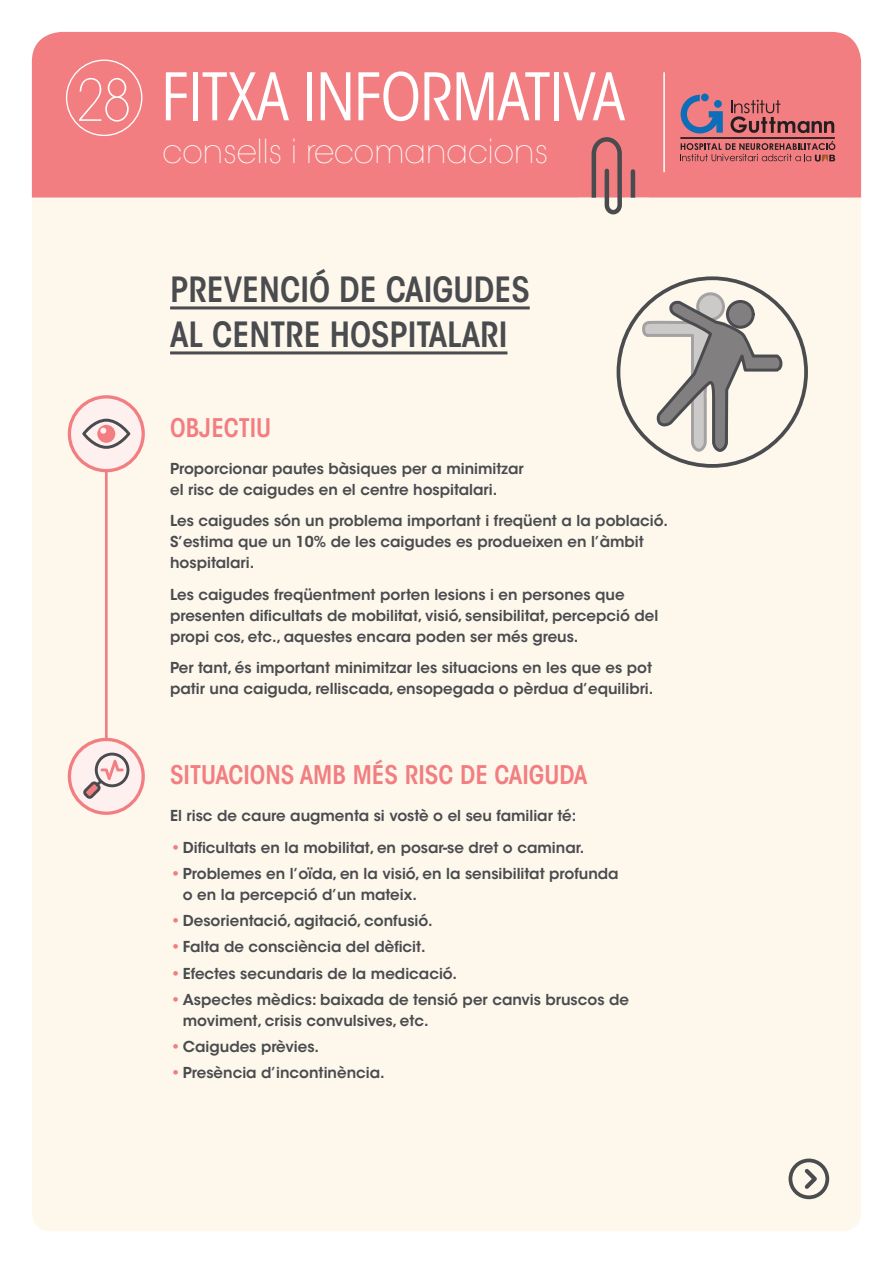
<style>
.page{position:relative;width:893px;height:1263px;background:#fff}
.page>*{position:absolute;margin:0;border:0;box-sizing:border-box;transform-origin:0 0}
.t1{font:condensed 64.8px "ITC Avant Garde Std";letter-spacing:-.01em;color:#fff}
.t2{font:600 condensed 34.5px/45px "ITC Avant Garde Std";color:#494b4e}
.t3{font:200 33px "ITC Avant Garde Std";letter-spacing:.005em;color:#fff;scale:.96 1}
.t4{font:600 condensed 25.5px "ITC Avant Garde Std";color:#f27e81}
.t5{font:600 15px/21px "ITC Avant Garde Std";color:#494b4e}
.s1{font-weight:200;font-size:57px}
.s2{font-weight:700;color:#f27e81}
</style>
<div class="page">
<div style="left:32px;top:32px;width:829px;height:166px;background:#f27e81"></div>
<div style="left:32px;top:198px;width:829px;height:1033px;background:#fef7ec"></div>
<div style="left:66px;top:60px;width:76px;height:76px;border:1px solid #fff;border-radius:50%"></div>
<svg style="left:578px;top:135px;width:71px;height:120px"></svg>
<hr style="left:663px;top:72px;width:2px;height:100px;background:#fff">
<div style="left:788px;top:1158px;width:41px;height:41px;border:4px solid #4a4c4f;border-radius:50%"></div>
<svg style="left:801px;top:1165px;width:20px;height:28px"></svg>
<svg style="left:681px;top:95px;width:42px;height:38px"></svg>
<div style="left:701px;top:94px;width:8px;height:7px;background:#0c6eb8;border-radius:50%"></div>
<svg style="left:681px;top:141px;width:154px;height:21px"></svg>
<svg style="left:730px;top:100px;width:104px;height:33px"></svg>
<hr style="left:680px;top:137px;width:155px;height:2px;background:#231f20">
<div style="left:617px;top:276px;width:191px;height:192px;border:4px solid #4a4c4f;border-radius:50%"></div>
<svg style="left:696px;top:292px;width:29px;height:29px"></svg>
<svg style="left:641px;top:300px;width:143px;height:153px"></svg>
<hr style="left:170px;top:306px;width:360px;height:3px;background:#494b4e">
<hr style="left:170px;top:351px;width:337px;height:3px;background:#494b4e">
<hr style="left:105px;top:457px;width:3px;height:293px;background:#f27e81">
<div style="left:69px;top:397px;width:74px;height:74px;background:#fef0ef;border-radius:50%"></div>
<div style="left:68px;top:395px;width:77px;height:77px;border:3px solid #f27e81;border-radius:50%"></div>
<svg style="left:82px;top:419px;width:48px;height:30px"></svg>
<svg style="left:69px;top:739px;width:74px;height:74px;fill:#fef0ef"></svg>
<div style="left:68px;top:738px;width:77px;height:77px;border:3px solid #f27e81;border-radius:50%"></div>
<svg style="left:83px;top:753px;width:46px;height:46px"></svg>
<h1 class="t1" style="left:77px;top:58px;width:549px"><span class="s1">28</span> FITXA INFORMATIVA</h1>
<h3 class="t3" style="left:163px;top:132px;width:403px">consells i recomanacions</h3>
<h2 class="t2" style="left:170px;top:267px;width:361px">PREVENCIÓ DE CAIGUDES<br>AL CENTRE HOSPITALARI</h2>
<h3 class="t4" style="left:170px;top:412px;width:54px">OBJECTIU</h3>
<p class="t5" style="left:170px;top:458px;width:355px">Proporcionar pautes bàsiques per a minimitzar el risc de caigudes en el centre hospitalari.</p>
<p class="t5" style="left:170px;top:510px;width:499px">Les caigudes són un problema important i freqüent a la població.<br>S’estima que un 10% de les caigudes es produeixen en l’àmbit hospitalari.</p>
<p class="t5" style="left:170px;top:584px;width:490px">Les caigudes freqüentment porten lesions i en persones que presenten dificultats de mobilitat, visió, sensibilitat, percepció del propi cos, etc., aquestes encara poden ser més greus.</p>
<p class="t5" style="left:170px;top:657px;width:485px">Per tant, és important minimitzar les situacions en les que es pot patir una caiguda, relliscada, ensopegada o pèrdua d’equilibri.</p>
<h3 class="t4" style="left:170px;top:759px;width:14px">SITUACIONS</h3>
<h3 class="t4" style="left:300px;top:759px;width:118px">AMB MÉS RISC</h3>
<h3 class="t4" style="left:460px;top:759px;width:49px">DE CAIGUDA</h3>
<p class="t5" style="left:170px;top:805px;width:408px">El risc de caure augmenta si vostè o el seu familiar té:</p>
<p class="t5" style="left:170px;top:836px;width:416px"><span class="s2">•</span> Dificultats en la mobilitat, en posar-se dret o caminar.</p>
<p class="t5" style="left:183px;top:863px;width:437px;text-indent:-13px"><span class="s2">•</span> Problemes en l’oïda, en la visió, en la sensibilitat profunda o en la percepció d’un mateix.</p>
<p class="t5" style="left:170px;top:910px;width:264px"><span class="s2">•</span> Desorientació, agitació, confusió.</p>
<p class="t5" style="left:170px;top:936px;width:257px"><span class="s2">•</span> Falta de consciència del dèficit.</p>
<p class="t5" style="left:170px;top:962px;width:288px"><span class="s2">•</span> Efectes secundaris de la medicació.</p>
<p class="t5" style="left:183px;top:989px;width:448px;text-indent:-13px"><span class="s2">•</span> Aspectes mèdics: baixada de tensió per canvis bruscos de moviment, crisis convulsives, etc.</p>
<p class="t5" style="left:170px;top:1036px;width:151px"><span class="s2">•</span> Caigudes prèvies.</p>
<p class="t5" style="left:170px;top:1062px;width:216px"><span class="s2">•</span> Presència d’incontinència.</p>
</div>
